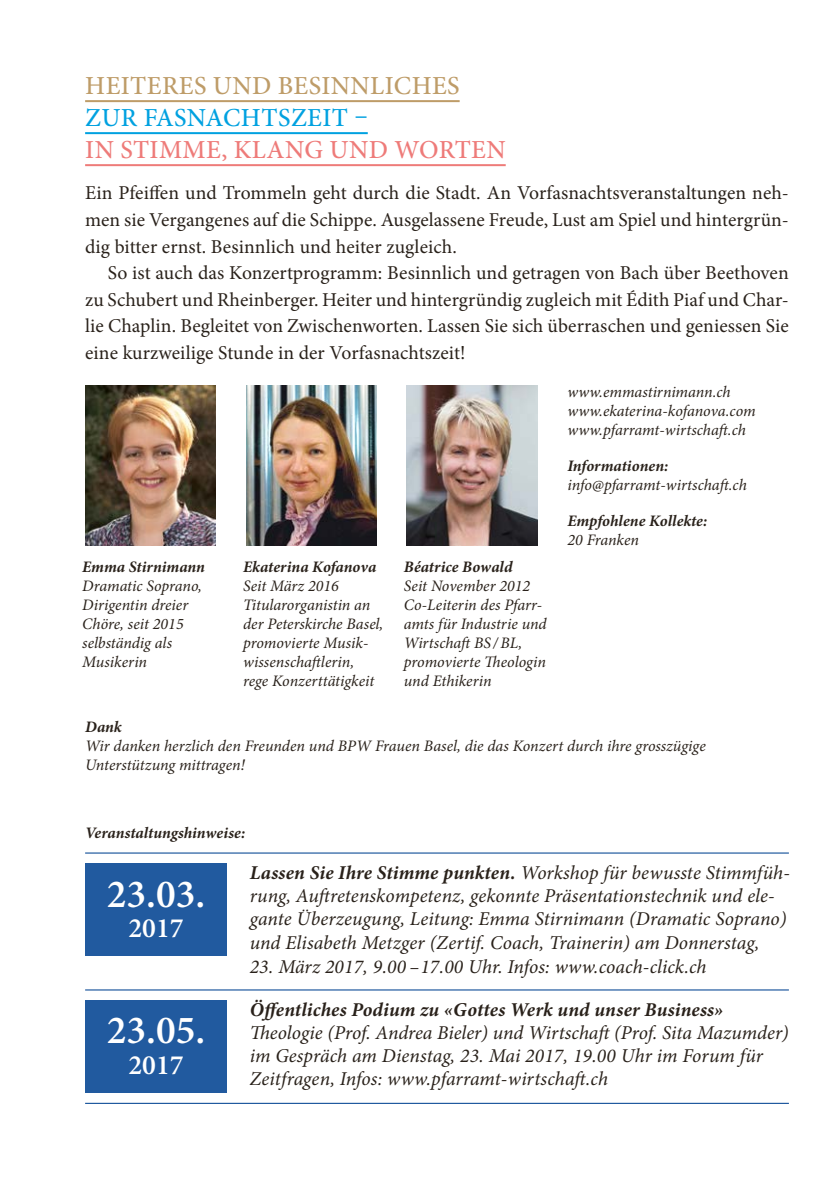
<style>
.page{position:relative;width:840px;height:1191px;background:#fff}
.page>*{position:absolute;margin:0;border:0;box-sizing:border-box;transform-origin:0 0}
.t1{font:600 40px "Minion Pro";color:#fff}
.t2{font:600 28px "Minion Pro";color:#fff}
.t3{font:500 26px "Minion Pro";letter-spacing:.015em;color:#be9c68}
.t4{font:500 26px "Minion Pro";letter-spacing:.015em;color:#ee7b79}
.t5{font:500 26px "Minion Pro";letter-spacing:.015em;color:#00a1e0}
.t6{font:19.6px/26.6px "Minion Pro";letter-spacing:.005em;color:#29211a;text-align:justify}
.t7{font:italic 19.6px/23.4px "Minion Pro";color:#29211a}
.t8{font:italic 700 19.6px "Minion Pro";letter-spacing:.005em;color:#29211a}
.t9{font:italic 16px/19px "Minion Pro";color:#29211a}
.t10{font:italic 700 16px "Minion Pro";color:#29211a}
.s1{font-weight:700}
</style>
<div class="page">
<img style="left:85px;top:385px;width:130px;height:160px">
<img style="left:246px;top:385px;width:130px;height:160px">
<img style="left:406px;top:385px;width:131px;height:160px">
<hr style="left:85px;top:100px;width:374px;height:2px;background:#be9c68">
<hr style="left:85px;top:132px;width:282px;height:2px;background:#00a1e0">
<hr style="left:85px;top:164px;width:420px;height:2px;background:#ee7b79">
<hr style="left:85px;top:852px;width:703px;height:1px;background:#215a9f">
<hr style="left:85px;top:1102px;width:703px;height:2px;background:#215a9f">
<hr style="left:85px;top:989px;width:703px;height:1px;background:#215a9f">
<div style="left:85px;top:863px;width:142px;height:93px;background:#215a9f"></div>
<div style="left:85px;top:1000px;width:142px;height:92px;background:#215a9f"></div>
<h3 class="t3" style="left:85px;top:68px;width:376px">HEITERES UND BESINNLICHES</h3>
<h3 class="t5" style="left:85px;top:100px;width:284px">ZUR FASNACHTSZEIT –</h3>
<h3 class="t4" style="left:85px;top:132px;width:422px">IN STIMME, KLANG UND WORTEN</h3>
<p class="t6" style="left:85px;top:180px;width:704px">Ein Pfeiffen und Trommeln geht durch die Stadt. An Vorfasnachtsveranstaltungen neh&shy;men sie Vergangenes auf die Schippe. Ausgelassene Freude, Lust am Spiel und hintergrün&shy;dig bitter ernst. Besinnlich und heiter zugleich.</p>
<p class="t6" style="left:85px;top:260px;width:704px;text-indent:23px">So ist auch das Konzertprogramm: Besinnlich und getragen von Bach über Beethoven zu Schubert und Rheinberger. Heiter und hintergründig zugleich mit Édith Piaf und Char&shy;lie Chaplin. Begleitet von Zwischenworten. Lassen Sie sich überraschen und geniessen Sie eine kurzweilige Stunde in der Vorfasnachtszeit!</p>
<p class="t10" style="left:82px;top:555px;width:124px">Emma Stirnimann</p>
<p class="t9" style="left:82px;top:576px;width:121px">Dramatic Soprano,<br>Dirigentin dreier<br>Chöre, seit 2015 selbständig als<br>Musikerin</p>
<p class="t10" style="left:243px;top:555px;width:135px">Ekaterina Kofanova</p>
<p class="t9" style="left:243px;top:576px;width:142px">Seit März 2016<br>Titularorganistin an der Peterskirche Basel, promovierte Musik&shy;wissenschaftlerin,<br>rege Konzerttätigkeit</p>
<p class="t10" style="left:403px;top:555px;width:110px">Béatrice Bowald</p>
<p class="t9" style="left:403px;top:576px;width:144px">Seit November 2012<br>Co-Leiterin des Pfarr&shy;amts für Industrie und<br>Wirtschaft BS /BL, promovierte Theologin und Ethikerin</p>
<p class="t9" style="left:567px;top:382px;width:190px">www.emmastirnimann.ch www.ekaterina-kofanova.com www.pfarramt-wirtschaft.ch</p>
<p class="t10" style="left:567px;top:454px;width:102px">Informationen:</p>
<p class="t9" style="left:567px;top:475px;width:181px">info@pfarramt-wirtschaft.ch</p>
<p class="t10" style="left:567px;top:509px;width:141px">Empfohlene Kollekte:</p>
<p class="t9" style="left:567px;top:530px;width:73px">20 Franken</p>
<p class="t10" style="left:85px;top:715px;width:38px">Dank</p>
<p class="t9" style="left:85px;top:736px;width:621px">Wir danken herzlich den Freunden und BPW Frauen Basel, die das Konzert durch ihre grosszügige<br>Unterstützung mittragen!</p>
<p class="t10" style="left:85px;top:821px;width:161px">Veranstaltungshinweise:</p>
<h1 class="t1" style="left:107px;top:866px;width:100px">23.03.</h1>
<h2 class="t2" style="left:128px;top:908px;width:57px">2017</h2>
<h1 class="t1" style="left:107px;top:1003px;width:100px">23.05.</h1>
<h2 class="t2" style="left:128px;top:1045px;width:57px">2017</h2>
<p class="t7" style="left:249px;top:861px;width:541px"><span class="s1">Lassen Sie Ihre Stimme punkten.</span> Workshop für bewusste Stimmfüh&shy;rung, Auftretenskompetenz, gekonnte Präsentationstechnik und ele&shy;gante Überzeugung, Leitung: Emma Stirnimann (Dramatic Soprano) und Elisabeth Metzger (Zertif. Coach, Trainerin) am Donnerstag,</p>
<p class="t7" style="left:249px;top:955px;width:458px">23. März 2017, 9.00 –17.00 Uhr. Infos: www.coach-click.ch</p>
<p class="t8" style="left:249px;top:996px;width:475px">Öffentliches Podium zu «Gottes Werk und unser Business»</p>
<p class="t7" style="left:249px;top:1021px;width:540px">Theologie (Prof. Andrea Bieler) und Wirtschaft (Prof. Sita Mazumder) im Gespräch am Dienstag, 23. Mai 2017, 19.00 Uhr im Forum für<br>Zeitfragen, Infos: www.pfarramt-wirtschaft.ch</p>
</div>
